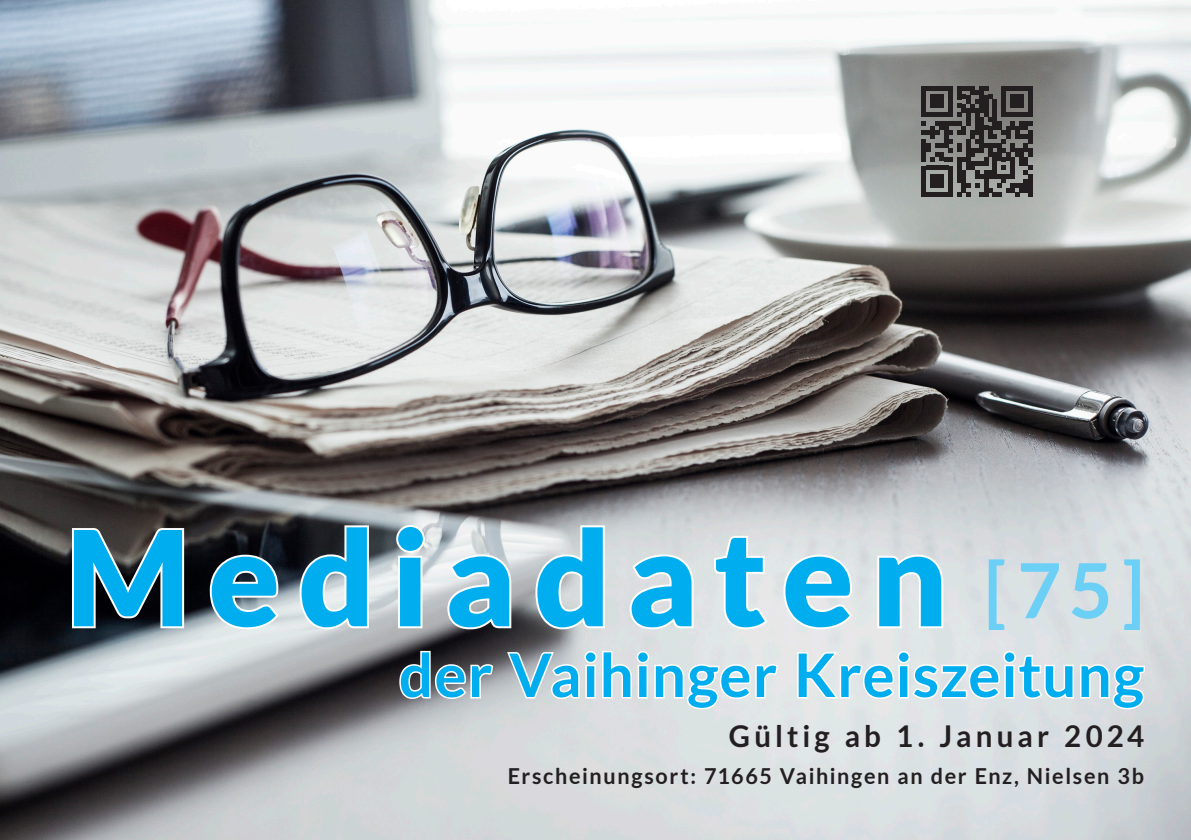
<style>
.page{position:relative;width:1191px;height:840px;background:#fff}
.page>*{position:absolute;margin:0;border:0;box-sizing:border-box;transform-origin:0 0}
.t1{font:900 132px "Lato";letter-spacing:.125em;color:#00aeef}
.t2{font:700 60px "Lato";letter-spacing:.015em;color:#00aeef}
.t3{font:700 30px "Lato";letter-spacing:.14em;color:#231f20}
.t4{font:700 22px "Lato";letter-spacing:.075em;color:#231f20}
.s1{font-weight:700;font-size:76px;color:#6bcff6}
</style>
<div class="page">
<img style="left:0;top:0;width:1191px;height:839px">
<svg style="left:70px;top:524px;width:116px;height:106px"></svg>
<svg style="left:207px;top:552px;width:74px;height:79px"></svg>
<svg style="left:297px;top:523px;width:74px;height:108px"></svg>
<svg style="left:393px;top:521px;width:754px;height:190px;background:#d5d8da"></svg>
<svg style="left:921px;top:86px;width:111px;height:110px;background:#4f4d4c"></svg>
<h1 class="t1" style="left:66px;top:500px;width:1079px">Mediadaten <span class="s1">[75]</span></h1>
<h2 class="t2" style="left:399px;top:640px;width:746px">der Vaihinger Kreiszeitung</h2>
<h3 class="t3" style="left:729px;top:718px;width:417px">Gültig ab 1. Januar 2024</h3>
<p class="t4" style="left:508px;top:762px;width:638px">Erscheinungsort: 71665 Vaihingen an der Enz, Nielsen 3b</p>
</div>
